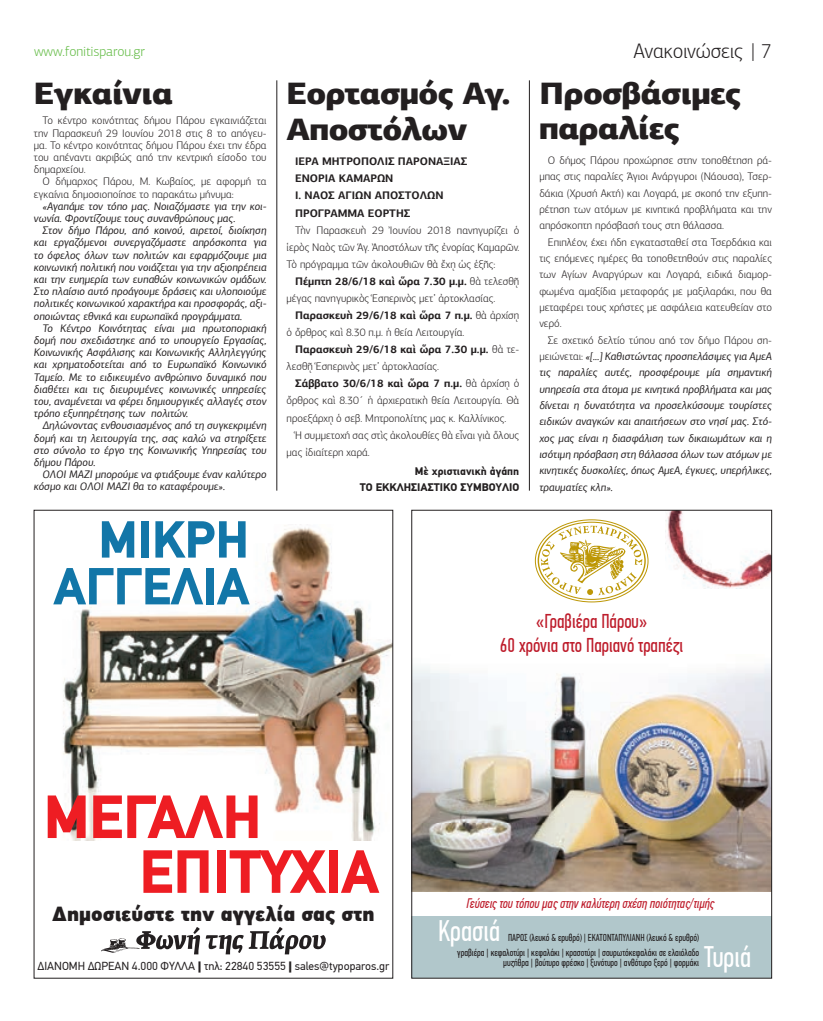
<style>
.page{position:relative;width:823px;height:1021px;background:#fff}
.page>*{position:absolute;margin:0;border:0;box-sizing:border-box;transform-origin:0 0}
.t1{font:900 61.1px/54.8px "PF Din Text";color:#ee1d23}
.t2{font:900 52.2px/46.8px "PF Din Text";color:#1276a8;text-align:right}
.t3{font:900 31px/36.1px "PF Agora Sans Pro";letter-spacing:-.02em;color:#231f20;scale:1.04 1}
.t4{font:29.7px "PF Din Text Comp Pro";color:#fff}
.t5{font:300 21px "PF Agora Sans Pro";letter-spacing:-.01em;color:#231f20}
.t6{font:900 20.4px "PF Din Text Pro";color:#231f20}
.t7{font:20px/24px "PF Din Text Comp Pro";color:#be1d2c;text-align:center}
.t8{font:300 14px "PF Agora Sans Pro";letter-spacing:-.01em;color:#65bc47}
.t9{font:italic 13.8px "PF Din Text Comp Pro";color:#be1d2c}
.t10{font:11.6px "PF Din Text Pro";color:#231f20}
.t11{font:italic 11px/12.2px "PF Agora Sans Pro";color:#231f20;text-align:justify}
.t12{font:300 11px/16.3px "PF Agora Sans Pro";color:#231f20;text-align:justify}
.t13{font:700 11px/17.1px "PF Agora Sans Pro";color:#231f20}
.t14{font:700 11px/16.1px "PF Din Text Pro";color:#231f20;text-align:right}
.t15{font:10.1px/10.4px "PF Din Text Comp Pro";color:#231f20;text-align:right}
.s1{font-weight:700}
.s2{font-weight:300;font-style:normal}
.s3{font-weight:900}
</style>
<div class="page">
<img style="left:63px;top:525px;width:328px;height:430px">
<img style="left:413px;top:665px;width:356px;height:227px">
<img style="left:665px;top:512px;width:104px;height:76px">
<svg style="left:537px;top:521px;width:108px;height:79px"></svg>
<div style="left:411px;top:916px;width:360px;height:62px;background:#b1c7cb"></div>
<hr style="left:276px;top:80px;width:1px;height:410px;background:#231f20">
<hr style="left:529px;top:80px;width:1px;height:410px;background:#231f20">
<p class="t8" style="left:34px;top:43px;width:112px">www.fonitisparou.gr</p>
<h3 class="t5" style="left:633px;top:38px;width:140px">Ανακοινώσεις | 7</h3>
<h3 class="t3" style="left:34px;top:75px;width:135px">Εγκαίνια</h3>
<p class="t12" style="left:34px;top:115px;width:234px;line-height:12.2px;text-indent:9px">Το κέντρο κοινότητας δήμου Πάρου εγκαινιάζεται την Παρασκευή 29 Ιουνίου 2018 στις 8 το απόγευ&shy;μα. Το κέντρο κοινότητας δήμου Πάρου έχει την έδρα του απέναντι ακριβώς από την κεντρική είσοδο του δημαρχείου.</p>
<p class="t12" style="left:34px;top:176px;width:234px;line-height:12.2px;text-indent:9px">Ο δήμαρχος Πάρου, Μ. Κωβαίος, με αφορμή τα εγκαίνια δημοσιοποίησε το παρακάτω μήνυμα:</p>
<p class="t11" style="left:34px;top:200px;width:234px;text-indent:9px">«Αγαπάμε τον τόπο μας. Νοιαζόμαστε για την κοι&shy;νωνία. Φροντίζουμε τους συνανθρώπους μας.</p>
<p class="t11" style="left:34px;top:224px;width:234px;text-indent:9px">Στον δήμο Πάρου, από κοινού, αιρετοί, διοίκηση και εργαζόμενοι συνεργαζόμαστε απρόσκοπτα για το όφελος όλων των πολιτών και εφαρμόζουμε μια κοινωνική πολιτική που νοιάζεται για την αξιοπρέπεια και την ευημερία των ευπαθών κοινωνικών ομάδων.<br>Στο πλαίσιο αυτό προάγουμε δράσεις και υλοποιούμε πολιτικές κοινωνικού χαρακτήρα και προσφοράς, αξι&shy;οποιώντας εθνικά και ευρωπαϊκά προγράμματα.</p>
<p class="t11" style="left:34px;top:322px;width:234px;text-indent:9px">Το Κέντρο Κοινότητας είναι μια πρωτοποριακή δομή που σχεδιάστηκε από το υπουργείο Εργασίας, Κοινωνικής Ασφάλισης και Κοινωνικής Αλληλεγγύης και χρηματοδοτείται από το Ευρωπαϊκό Κοινωνικό Ταμείο. Με το ειδικευμένο ανθρώπινο δυναμικό που διαθέτει και τις διευρυμένες κοινωνικές υπηρεσίες του, αναμένεται να φέρει δημιουργικές αλλαγές στον τρόπο εξυπηρέτησης των πολιτών.</p>
<p class="t11" style="left:34px;top:419px;width:234px;text-indent:9px">Δηλώνοντας ενθουσιασμένος από τη συγκεκριμένη δομή και τη λειτουργία της, σας καλώ να στηρίξετε στο σύνολο το έργο της Κοινωνικής Υπηρεσίας του δήμου Πάρου.</p>
<p class="t11" style="left:34px;top:468px;width:234px;text-indent:9px">ΟΛΟΙ ΜΑΖΙ μπορούμε να φτιάξουμε έναν καλύτερο κόσμο και ΟΛΟΙ ΜΑΖΙ θα το καταφέρουμε».</p>
<h2 class="t2" style="left:54px;top:515px;width:197px">ΜΙΚΡΗ<br>ΑΓΓΕΛΙΑ</h2>
<h3 class="t3" style="left:286px;top:75px;width:217px">Εορτασμός Αγ.<br>Αποστόλων</h3>
<p class="t13" style="left:295px;top:153px;width:174px">IEPA MHTPOΠOΛIΣ ΠAPONAΞIAΣ<br>ΕΝΟΡΙΑ ΚΑΜΑΡΩΝ<br>Ι. ΝΑΟΣ AΓIΩN AΠOΣTOΛΩN<br>ΠΡΟΓΡΑΜΜΑ ΕΟΡΤΗΣ</p>
<p class="t12" style="left:286px;top:221px;width:234px;line-height:17.1px;text-indent:9px">Τὴν Παρασκευὴ 29 Ἰουνίου 2018 πανηγυρίζει ὁ ἱερὸς Ναὸς τῶν Ἁγ. Ἀποστόλων τῆς ἐνορίας Καμαρῶν.<br>Τὸ πρόγραμμα τῶν ἀκολουθιῶν θὰ ἔχῃ ὡς ἑξῆς:</p>
<p class="t12" style="left:286px;top:273px;width:234px;line-height:17.1px;text-indent:9px"><span class="s1">Πέμπτη 28/6/18 καὶ ὥρα 7.30 μ.μ.</span> θὰ τελεσθῇ μέγας πανηγυρικὸς Ἑσπερινὸς μετ’ ἀρτοκλασίας.</p>
<p class="t12" style="left:286px;top:307px;width:234px;line-height:17.1px;text-indent:9px"><span class="s1">Παρασκευὴ 29/6/18 καὶ ὥρα 7 π.μ.</span> θὰ ἀρχίσῃ ὁ ὄρθρος καὶ 8.30 π.μ. ἡ θεία Λειτουργία.</p>
<p class="t12" style="left:286px;top:341px;width:234px;line-height:17.1px;text-indent:9px"><span class="s1">Παρασκευὴ 29/6/18 καὶ ὥρα 7.30 μ.μ.</span> θὰ τε&shy;λεσθῇ Ἑσπερινὸς μετ’ ἀρτοκλασίας.</p>
<p class="t12" style="left:286px;top:375px;width:234px;line-height:17.1px;text-indent:9px"><span class="s1">Σάββατο 30/6/18 καὶ ὥρα 7 π.μ.</span> θὰ ἀρχίσῃ ὁ ὄρθρος καὶ 8.30΄ ἡ ἀρχιερατικὴ θεία Λειτουργία. Θὰ προεξάρχῃ ὁ σεβ. Μητροπολίτης μας κ. Καλλίνικος.</p>
<p class="t12" style="left:286px;top:426px;width:234px;line-height:17.1px;text-indent:9px">Ἡ συμμετοχή σας στὶς ἀκολουθίες θὰ εἶναι γιὰ ὅλους μας ἰδιαίτερη χαρά.</p>
<p class="t14" style="left:360px;top:463px;width:161px">Μὲ χριστιανικὴ ἀγάπη<br>ΤΟ ΕΚΚΛΗΣΙΑΣΤΙΚΟ ΣΥΜΒΟΥΛΙΟ</p>
<h3 class="t3" style="left:539px;top:75px;width:195px;line-height:35.3px">Προσβάσιμες παραλίες</h3>
<p class="t12" style="left:539px;top:152px;width:234px;text-indent:9px">Ο δήμος Πάρου προχώρησε στην τοποθέτηση ρά&shy;μπας στις παραλίες Άγιοι Ανάργυροι (Νάουσα), Τσερ&shy;δάκια (Χρυσή Ακτή) και Λογαρά, με σκοπό την εξυπη&shy;ρέτηση των ατόμων με κινητικά προβλήματα και την απρόσκοπτη πρόσβασή τους στη θάλασσα.</p>
<p class="t12" style="left:539px;top:234px;width:234px;text-indent:9px">Επιπλέον, έχει ήδη εγκατασταθεί στα Τσερδάκια και τις επόμενες ημέρες θα τοποθετηθούν στις παραλίες των Αγίων Αναργύρων και Λογαρά, ειδικά διαμορ&shy;φωμένα αμαξίδια μεταφοράς με μαξιλαράκι, που θα μεταφέρει τους χρήστες με ασφάλεια κατευθείαν στο νερό.</p>
<p class="t11" style="left:539px;top:332px;width:234px;line-height:16.3px;text-indent:9px"><span class="s2">Σε σχετικό δελτίο τύπου από τον δήμο Πάρου ση&shy;μειώνεται:</span> «[…] Καθιστώντας προσπελάσιμες για ΑμεΑ τις παραλίες αυτές, προσφέρουμε μία σημαντική υπηρεσία στα άτομα με κινητικά προβλήματα και μας δίνεται η δυνατότητα να προσελκύσουμε τουρίστες ειδικών αναγκών και απαιτήσεων στο νησί μας. Στό&shy;χος μας είναι η διασφάλιση των δικαιωμάτων και η ισότιμη πρόσβαση στη θάλασσα όλων των ατόμων με κινητικές δυσκολίες, όπως ΑμεΑ, έγκυες, υπερήλικες, τραυματίες κλπ».</p>
<h3 class="t7" style="left:499px;top:609px;width:185px">«Γραβιέρα Πάρου»<br>60 χρόνια στο Παριανό τραπέζι</h3>
<h1 class="t1" style="left:139px;top:788px;width:241px;text-indent:-96px">ΜΕΓΑΛΗ<br>ΕΠΙΤΥΧΙΑ</h1>
<h3 class="t6" style="left:52px;top:900px;width:324px">∆ηµοσιεύστε την αγγελία σας στη</h3>
<p class="t10" style="left:37px;top:959px;width:353px">∆ΙΑΝΟΜΗ ∆ΩΡΕΑΝ 4.000 ΦΥΛΛΑ <span class="s3">|</span> τηλ: 22840 53555 <span class="s3">|</span> sales@typoparos.gr</p>
<p class="t9" style="left:466px;top:895px;width:249px">Γεύσεις του τόπου µας στην καλύτερη σχέση ποιότητας/τιµής</p>
<h3 class="t4" style="left:438px;top:914px;width:63px">Κρασιά</h3>
<p class="t15" style="left:507px;top:932px;width:192px">ΠΑΡΟΣ (λευκό &amp; ερυθρό) | ΕΚΑΤΟΝΤΑΠΥΛΙΑΝΗ (λευκό &amp; ερυθρό)</p>
<h3 class="t4" style="left:703px;top:939px;width:48px">Τυριά</h3>
<p class="t15" style="left:457px;top:947px;width:243px">γραβιέρα | κεφαλοτύρι | κεφαλάκι | κρασοτύρι | σουρωτόκεφαλάκι σε ελαιόλαδο µυζήθρα | βούτυρο φρέσκο | ξυνότυρο | ανθότυρο ξερό | φορµάκι</p>
</div>
